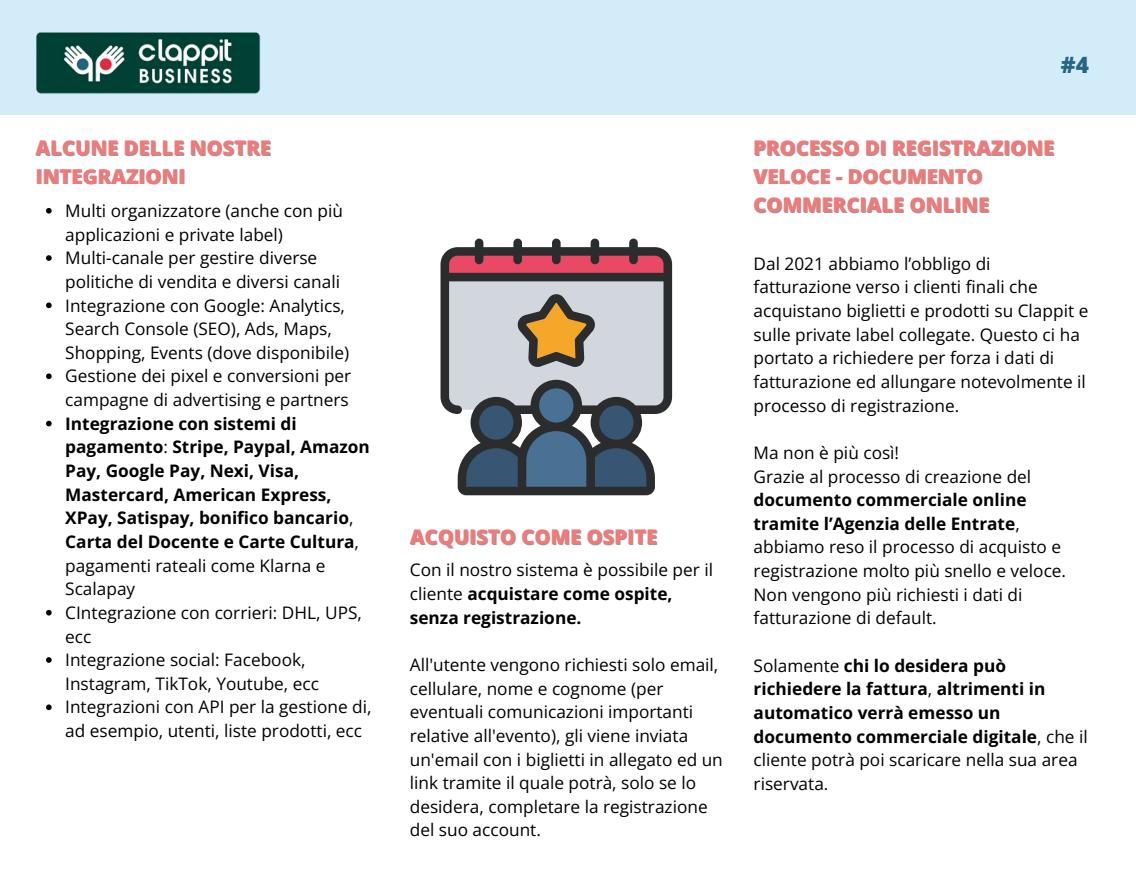
<style>
.page{position:relative;width:1136px;height:894px;background:#fff}
.page>*{position:absolute;margin:0;border:0;box-sizing:border-box;transform-origin:0 0}
.t1{font:800 22.5px "Open Sans";color:#266682}
.t2{font:800 20.25px "Open Sans";color:#f47878}
.t3{font:17.25px/23.7px "Open Sans";color:#000}
.t4{font:700 17.25px/23.7px "Open Sans";color:#000}
.s1{font-weight:400}
.s2{font-weight:700}
</style>
<div class="page">
<svg style="left:440px;top:238px;width:232px;height:257px"></svg>
<svg style="left:444px;top:251px;width:223px;height:158px"></svg>
<svg style="left:46px;top:208px;width:6px;height:5px"></svg>
<svg style="left:46px;top:255px;width:6px;height:6px"></svg>
<svg style="left:46px;top:302px;width:6px;height:6px"></svg>
<svg style="left:46px;top:373px;width:6px;height:6px"></svg>
<svg style="left:46px;top:420px;width:6px;height:6px"></svg>
<svg style="left:46px;top:609px;width:6px;height:6px"></svg>
<svg style="left:46px;top:657px;width:6px;height:5px"></svg>
<svg style="left:46px;top:704px;width:6px;height:6px"></svg>
<div style="left:0;top:0;width:1135px;height:114px;background:#d2ecfa"></div>
<img style="left:36px;top:32px;width:225px;height:62px">
<p class="t2" style="left:35px;top:134px;width:237px">ALCUNE DELLE NOSTRE</p>
<h1 class="t2" style="left:35px;top:162px;width:151px">INTEGRAZIONI</h1>
<h2 class="t3" style="left:65px;top:198px;width:279px">Multi organizzatore (anche con più applicazioni e private label)</h2>
<p class="t3" style="left:65px;top:245px;width:276px">Multi-canale per gestire diverse politiche di vendita e diversi canali</p>
<p class="t3" style="left:65px;top:293px;width:285px">Integrazione con Google: Analytics,<br>Search Console (SEO), Ads, Maps,<br>Shopping, Events (dove disponibile)</p>
<p class="t3" style="left:65px;top:364px;width:287px">Gestione dei pixel e conversioni per campagne di advertising e partners</p>
<p class="t4" style="left:65px;top:411px;width:306px">Integrazione con sistemi di pagamento<span class="s1">:</span> Stripe, Paypal, Amazon<br>Pay, Google Pay, Nexi, Visa,<br>Mastercard, American Express,<br>XPay, Satispay, bonifico bancario<span class="s1">,<br></span>Carta del Docente e Carte Cultura<span class="s1">, pagamenti rateali come Klarna e<br>Scalapay</span></p>
<p class="t3" style="left:65px;top:600px;width:298px">CIntegrazione con corrieri: DHL, UPS, ecc</p>
<p class="t3" style="left:65px;top:647px;width:255px">Integrazione social: Facebook,<br>Instagram, TikTok, Youtube, ecc</p>
<p class="t3" style="left:65px;top:694px;width:308px">Integrazioni con API per la gestione di, ad esempio, utenti, liste prodotti, ecc</p>
<p class="t2" style="left:410px;top:522px;width:249px">ACQUISTO COME OSPITE</p>
<p class="t3" style="left:410px;top:557px;width:305px">Con il nostro sistema è possibile per il cliente <span class="s2">acquistare come ospite, senza registrazione.</span></p>
<h2 class="t3" style="left:410px;top:652px;width:314px">All'utente vengono richiesti solo email, cellulare, nome e cognome (per eventuali comunicazioni importanti relative all'evento), gli viene inviata un'email con i biglietti in allegato ed un link tramite il quale potrà, solo se lo desidera, completare la registrazione del suo account.</h2>
<p class="t1" style="left:1060px;top:49px;width:30px">#4</p>
<p class="t2" style="left:753px;top:134px;width:303px">PROCESSO DI REGISTRAZIONE</p>
<p class="t2" style="left:753px;top:162px;width:231px">VELOCE - DOCUMENTO</p>
<p class="t2" style="left:753px;top:190px;width:237px">COMMERCIALE ONLINE</p>
<p class="t3" style="left:753px;top:251px;width:336px">Dal 2021 abbiamo l’obbligo di fatturazione verso i clienti finali che acquistano biglietti e prodotti su Clappit e sulle private label collegate. Questo ci ha portato a richiedere per forza i dati di fatturazione ed allungare notevolmente il processo di registrazione.</p>
<p class="t3" style="left:753px;top:440px;width:279px">Ma non è più così!<br>Grazie al processo di creazione del</p>
<p class="t3" style="left:753px;top:487px;width:314px"><span class="s2">documento commerciale online tramite l’Agenzia delle Entrate</span>, abbiamo reso il processo di acquisto e registrazione molto più snello e veloce.<br>Non vengono più richiesti i dati di fatturazione di default.</p>
<p class="t4" style="left:753px;top:653px;width:335px"><span class="s1">Solamente</span> chi lo desidera può richiedere la fattura<span class="s1">,</span> altrimenti in automatico verrà emesso un documento commerciale digitale<span class="s1">, che il cliente potrà poi scaricare nella sua area riservata.</span></p>
</div>
